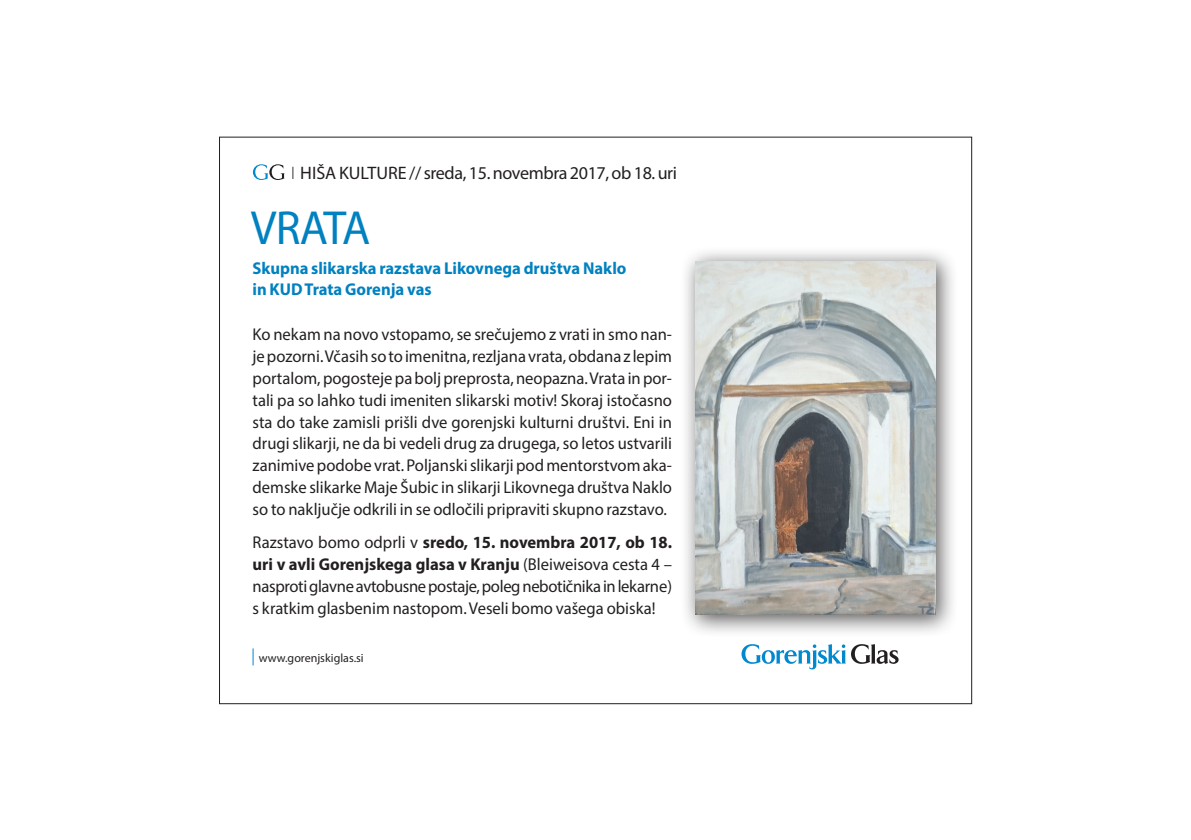
<style>
.page{position:relative;width:1191px;height:840px;background:#fff}
.page>*{position:absolute;margin:0;border:0;box-sizing:border-box;transform-origin:0 0}
.t1{font:48px "Myriad Pro";letter-spacing:-.06em;color:#0081c0;scale:.96 1}
.t2{font:18px "Myriad Pro";letter-spacing:-.02em;color:#231f20}
.t3{font:17.2px/21.8px "Myriad Pro";color:#231f20;text-align:justify}
.t4{font:700 17.2px/21.8px "Myriad Pro";color:#0081c0}
.t5{font:12px "Myriad Pro";color:#231f20}
.s1{font-weight:300}
.s2{font-weight:700}
</style>
<div class="page">
<svg style="left:253px;top:164px;width:32px;height:16px"></svg>
<div style="left:680px;top:246px;width:278px;height:391px;background:#231f20;opacity:.75"></div>
<img style="left:695px;top:261px;width:240px;height:353px">
<img style="left:851px;top:644px;width:24px;height:19px">
<svg style="left:252px;top:648px;width:1px;height:17px"></svg>
<p class="t2" style="left:291px;top:162px;width:387px"><span class="s1">I</span> HIŠA KULTURE // sreda, 15. novembra 2017, ob 18. uri</p>
<h1 class="t1" style="left:251px;top:198px;width:126px">VRATA</h1>
<p class="t4" style="left:252px;top:256px;width:375px">Skupna slikarska razstava Likovnega društva Naklo in KUD Trata Gorenja vas</p>
<p class="t3" style="left:252px;top:323px;width:421px">Ko nekam na novo vstopamo, se srečujemo z vrati in smo nan&shy;je pozorni. Včasih so to imenitna, rezljana vrata, obdana z lepim portalom, pogosteje pa bolj preprosta, neopazna. Vrata in por&shy;tali pa so lahko tudi imeniten slikarski motiv! Skoraj istočasno sta do take zamisli prišli dve gorenjski kulturni društvi. Eni in drugi slikarji, ne da bi vedeli drug za drugega, so letos ustvarili zanimive podobe vrat. Poljanski slikarji pod mentorstvom aka&shy;demske slikarke Maje Šubic in slikarji Likovnega društva Naklo so to naključje odkrili in se odločili pripraviti skupno razstavo.</p>
<p class="t3" style="left:252px;top:531px;width:421px">Razstavo bomo odprli v <span class="s2">sredo, 15. novembra 2017, ob 18. uri v avli Gorenjskega glasa v Kranju</span> (Bleiweisova cesta 4 – nasproti glavne avtobusne postaje, poleg nebotičnika in lekarne) s kratkim glasbenim nastopom. Veseli bomo vašega obiska!</p>
<p class="t5" style="left:259px;top:649px;width:106px">www.gorenjskiglas.si</p>
</div>
